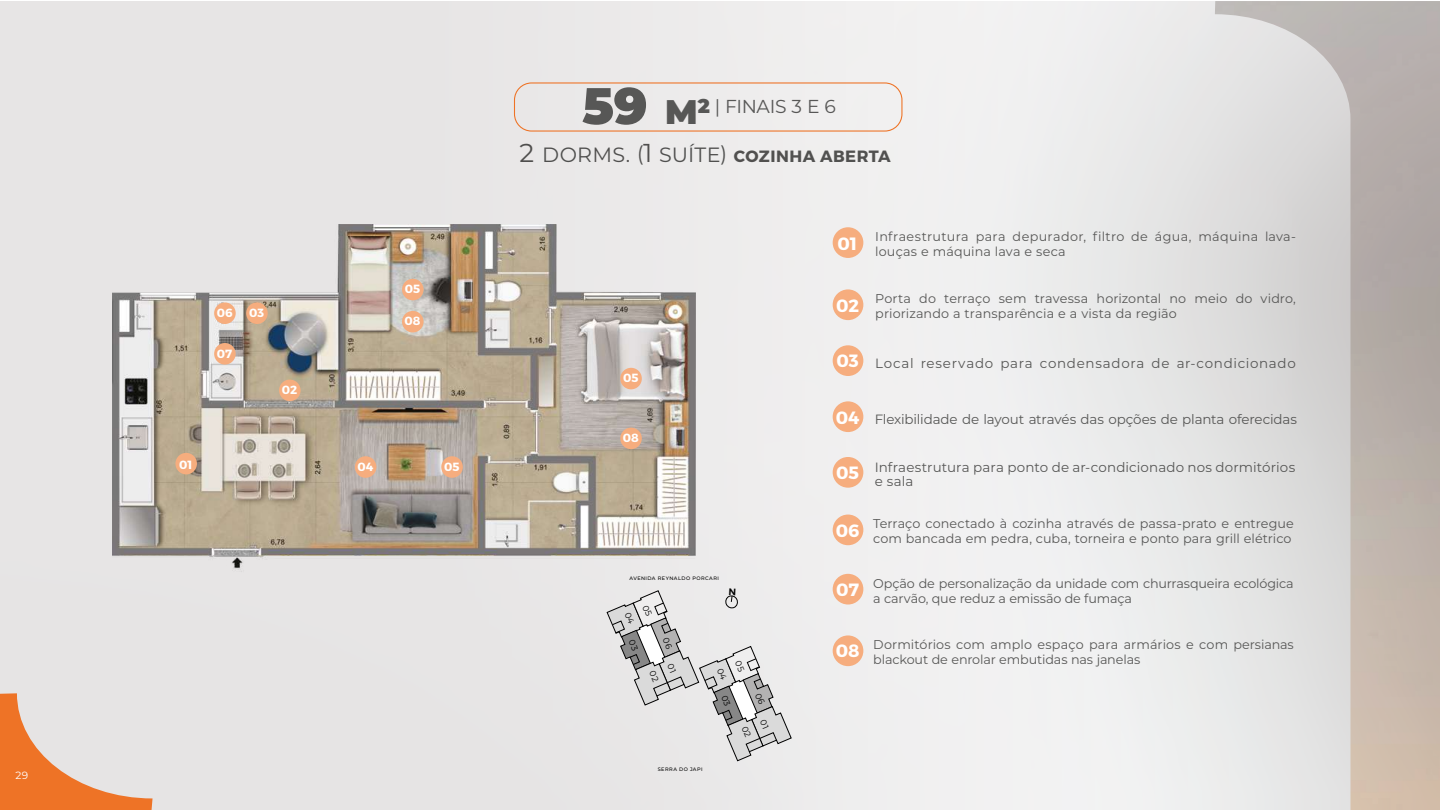
<style>
.page{position:relative;width:1440px;height:810px;background:#fff}
.page>*{position:absolute;margin:0;border:0;box-sizing:border-box;transform-origin:0 0}
.t1{font:20.62px "Montserrat";letter-spacing:.01em;color:#575756}
.t2{font:18.67px "Montserrat";letter-spacing:-.015em;color:#575756}
.t3{font:700 17.77px "Montserrat";color:#fff}
.t4{font:13.42px/14.9px "Montserrat";letter-spacing:.01em;color:#575756}
.t5{font:13.42px "Montserrat";letter-spacing:-.01em;color:#575756}
.t6{font:13.42px "Montserrat";letter-spacing:.05em;color:#575756}
.t7{font:12.75px/15px "Montserrat";color:#575756}
.t8{font:12.75px/15px "Montserrat";letter-spacing:.025em;color:#575756}
.t9{font:700 11.85px "Montserrat";color:#fff}
.t10{font:10.5px "Montserrat";color:#fff}
.t11{font:500 4.95px "Montserrat";letter-spacing:.09em;color:#000}
.s1{font-weight:900;font-size:51.15px}
.s2{font-weight:900;font-size:34.12px}
.s3{font-weight:900;font-size:19.88px}
.s4{font-size:25.88px}
.s5{font-weight:700;font-size:16.35px}
.s6{font-weight:700;font-size:17.77px;color:#fff}
</style>
<div class="page">
<div style="left:0;top:1px;width:1215px;height:809px;background:#eaeaea"></div>
<img style="left:1215px;top:1px;width:225px;height:809px">
<div style="left:833px;top:457px;width:30px;height:31px;background:#f6ad7e;border-radius:50%"></div>
<div style="left:833px;top:227px;width:30px;height:31px;background:#f6ad7e;border-radius:50%"></div>
<div style="left:833px;top:515px;width:30px;height:30px;background:#f6ad7e;border-radius:50%"></div>
<div style="left:833px;top:289px;width:30px;height:31px;background:#f6ad7e;border-radius:50%"></div>
<div style="left:833px;top:574px;width:30px;height:31px;background:#f6ad7e;border-radius:50%"></div>
<div style="left:833px;top:345px;width:30px;height:31px;background:#f6ad7e;border-radius:50%"></div>
<div style="left:833px;top:635px;width:30px;height:31px;background:#f6ad7e;border-radius:50%"></div>
<div style="left:833px;top:401px;width:30px;height:31px;background:#f6ad7e;border-radius:50%"></div>
<div style="left:514px;top:82px;width:388px;height:50px;border:1px solid #ee7326;border-radius:17px"></div>
<img style="left:113px;top:225px;width:582px;height:350px">
<div style="left:620px;top:368px;width:22px;height:21px;background:#f6ad7e;border-radius:50%"></div>
<div style="left:402px;top:279px;width:22px;height:21px;background:#f6ad7e;border-radius:50%"></div>
<div style="left:441px;top:456px;width:22px;height:22px;background:#f6ad7e;border-radius:50%"></div>
<div style="left:175px;top:453px;width:22px;height:21px;background:#f6ad7e;border-radius:50%"></div>
<div style="left:214px;top:302px;width:22px;height:22px;background:#f6ad7e;border-radius:50%"></div>
<div style="left:279px;top:380px;width:22px;height:21px;background:#f6ad7e;border-radius:50%"></div>
<div style="left:214px;top:343px;width:22px;height:22px;background:#f6ad7e;border-radius:50%"></div>
<div style="left:246px;top:302px;width:22px;height:22px;background:#f6ad7e;border-radius:50%"></div>
<div style="left:620px;top:428px;width:22px;height:21px;background:#f6ad7e;border-radius:50%"></div>
<div style="left:402px;top:311px;width:22px;height:21px;background:#f6ad7e;border-radius:50%"></div>
<div style="left:355px;top:456px;width:21px;height:22px;background:#f6ad7e;border-radius:50%"></div>
<svg style="left:0;top:693px;width:153px;height:117px;background:#e8ba9d"></svg>
<svg style="left:607px;top:588px;width:185px;height:173px;background:#d8d7d7"></svg>
<p class="t10" style="left:15px;top:769px;width:14px">29</p>
<p class="t10" style="left:26px;top:769px;width:14px">29</p>
<p class="t9" style="left:217px;top:306px;width:17px">06</p>
<p class="t9" style="left:217px;top:347px;width:17px">07</p>
<p class="t9" style="left:249px;top:306px;width:16px">03</p>
<p class="t9" style="left:282px;top:383px;width:17px">02</p>
<p class="t9" style="left:405px;top:282px;width:17px">05</p>
<p class="t9" style="left:405px;top:314px;width:17px">08</p>
<p class="t9" style="left:179px;top:457px;width:15px">01</p>
<p class="t9" style="left:444px;top:459px;width:17px">05</p>
<p class="t9" style="left:357px;top:459px;width:17px">04</p>
<h2 class="t2" style="left:582px;top:94px;width:255px"><span class="s1">59</span> <span class="s2">M</span><span class="s3">2</span> | FINAIS 3 E 6</h2>
<h1 class="t1" style="left:520px;top:140px;width:373px"><span class="s4">2</span> DORMS. (<span class="s4">1</span> SUÍTE) <span class="s5">COZINHA ABERTA</span></h1>
<h3 class="t3" style="left:837px;top:232px;width:21px">01</h3>
<h3 class="t3" style="left:836px;top:294px;width:25px">02</h3>
<p class="t8" style="left:875px;top:229px;width:422px">Infraestrutura para depurador, filtro de água, máquina lava&shy;louças e máquina lava e seca</p>
<p class="t7" style="left:875px;top:291px;width:422px">Porta do terraço sem travessa horizontal no meio do vidro, priorizando a transparência e a vista da região</p>
<p class="t9" style="left:623px;top:371px;width:17px">05</p>
<p class="t9" style="left:623px;top:430px;width:17px">08</p>
<p class="t11" style="left:629px;top:574px;width:91px">AVENIDA REYNALDO PORCARI</p>
<p class="t11" style="left:658px;top:766px;width:46px">SERRA DO JAPI</p>
<p class="t6" style="left:836px;top:354px;width:461px"><span class="s6">03</span> Local reservado para condensadora de ar-condicionado</p>
<p class="t5" style="left:836px;top:410px;width:463px"><span class="s6">04</span> Flexibilidade de layout através das opções de planta oferecidas</p>
<h3 class="t3" style="left:836px;top:462px;width:25px">05</h3>
<p class="t4" style="left:875px;top:459px;width:422px">Infraestrutura para ponto de ar-condicionado nos dormitórios e sala</p>
<h3 class="t3" style="left:836px;top:520px;width:25px">06</h3>
<p class="t7" style="left:873px;top:516px;width:422px">Terraço conectado à cozinha através de passa-prato e entregue com bancada em pedra, cuba, torneira e ponto para grill elétrico</p>
<h3 class="t3" style="left:836px;top:579px;width:25px">07</h3>
<p class="t7" style="left:873px;top:575px;width:422px">Opção de personalização da unidade com churrasqueira ecológica a carvão, que reduz a emissão de fumaça</p>
<h3 class="t3" style="left:836px;top:640px;width:25px">08</h3>
<p class="t7" style="left:873px;top:637px;width:422px">Dormitórios com amplo espaço para armários e com persianas blackout de enrolar embutidas nas janelas</p>
</div>
